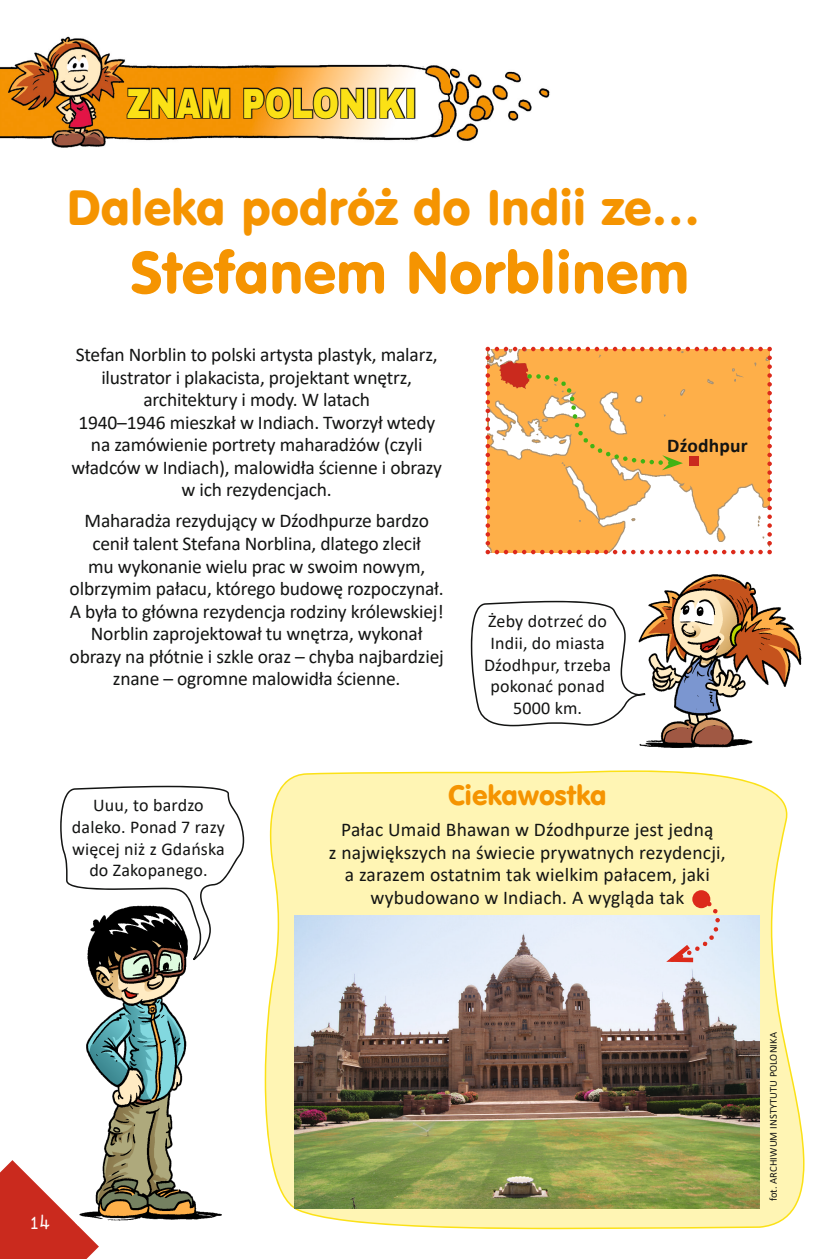
<style>
.page{position:relative;width:834px;height:1259px;background:#fff}
.page>*{position:absolute;margin:0;border:0;box-sizing:border-box;transform-origin:0 0}
.t1{font:57px "VAG Rounded PL";color:#f59401}
.t2{font:48px "VAG Rounded PL";color:#f59401}
.t3{font:900 42px "Archivo";color:#fbe116;scale:.76 1}
.t4{font:27px "VAG Rounded PL";color:#f59401}
.t5{font:19.5px/22.5px "Calibri";letter-spacing:-.01em;color:#131413;text-align:center}
.t6{font:19.5px/22.5px "Calibri";letter-spacing:.01em;color:#131413;text-align:center}
.t7{font:700 19.5px "Calibri";letter-spacing:.01em;color:#131413}
.t8{font:18px/21.6px "Calibri";letter-spacing:.01em;color:#131413;text-align:center}
.t9{font:700 16.5px "Tired PL";color:#fff}
.t10{font:10.5px "Calibri";letter-spacing:.01em;color:#131413}
</style>
<div class="page">
<img style="left:0;top:36px;width:550px;height:112px">
<svg style="left:126px;top:86px;width:105px;height:34px;background:#a86807"></svg>
<svg style="left:242px;top:86px;width:123px;height:34px;background:#b68645"></svg>
<div style="left:367px;top:88px;width:9px;height:31px;border:2px solid #131413"></div>
<svg style="left:378px;top:87px;width:29px;height:33px"></svg>
<div style="left:406px;top:88px;width:9px;height:31px;border:2px solid #131413"></div>
<svg style="left:265px;top:770px;width:539px;height:459px;background:#fdf4b9"></svg>
<svg style="left:485px;top:347px;width:286px;height:207px"></svg>
<div style="left:688px;top:457px;width:10px;height:9px;background:#ca2a1e"></div>
<img style="left:295px;top:915px;width:464px;height:293px">
<img style="left:639px;top:574px;width:163px;height:174px">
<img style="left:86px;top:960px;width:136px;height:261px">
<svg style="left:0;top:1153px;width:105px;height:106px"></svg>
<div style="left:692px;top:890px;width:18px;height:18px;background:#dc2a1b;border-radius:50%"></div>
<svg style="left:666px;top:897px;width:53px;height:65px;background:#e6d3cb"></svg>
<svg style="left:60px;top:786px;width:184px;height:174px"></svg>
<svg style="left:470px;top:601px;width:175px;height:125px"></svg>
<h3 class="t3" style="left:127px;top:77px;width:383px">ZNAM POLONIKI</h3>
<h2 class="t2" style="left:67px;top:176px;width:635px">Daleka podróż do Indii ze…</h2>
<h1 class="t1" style="left:130px;top:236px;width:560px">Stefanem Norblinem</h1>
<p class="t5" style="left:71px;top:344px;width:372px">Stefan Norblin to polski artysta plastyk, malarz, ilustrator i plakacista, projektant wnętrz, architektury i mody. W latach<br>1940–1946 mieszkał w Indiach. Tworzył wtedy na zamówienie portrety maharadżów (czyli władców w Indiach), malowidła ścienne i obrazy w ich rezydencjach.</p>
<p class="t5" style="left:70px;top:510px;width:375px">Maharadża rezydujący w Dźodhpurze bardzo cenił talent Stefana Norblina, dlatego zlecił<br>mu wykonanie wielu prac w swoim nowym, olbrzymim pałacu, którego budowę rozpoczynał.<br>A była to główna rezydencja rodziny królewskiej!<br>Norblin zaprojektował tu wnętrza, wykonał obrazy na płótnie i szkle oraz – chyba najbardziej znane – ogromne malowidła ścienne.</p>
<p class="t8" style="left:484px;top:611px;width:129px">Żeby dotrzeć do<br>Indii, do miasta<br>Dźodhpur, trzeba pokonać ponad<br>5000 km.</p>
<p class="t7" style="left:667px;top:432px;width:82px">Dźodhpur</p>
<p class="t8" style="left:72px;top:795px;width:154px">Uuu, to bardzo daleko. Ponad 7 razy więcej niż z Gdańska do Zakopanego.</p>
<h3 class="t4" style="left:448px;top:778px;width:160px">Ciekawostka</h3>
<p class="t6" style="left:329px;top:819px;width:398px">Pałac Umaid Bhawan w Dźodhpurze jest jedną<br>z największych na świecie prywatnych rezydencji, a zarazem ostatnim tak wielkim pałacem, jaki wybudowano w Indiach. A wygląda tak</p>
<p class="t9" style="left:30px;top:1213px;width:22px">14</p>
<p class="t10" style="left:766px;top:1201px;width:171px;rotate:-90deg">fot. ARCHIWUM INSTYTUTU POLONIKA</p>
</div>
